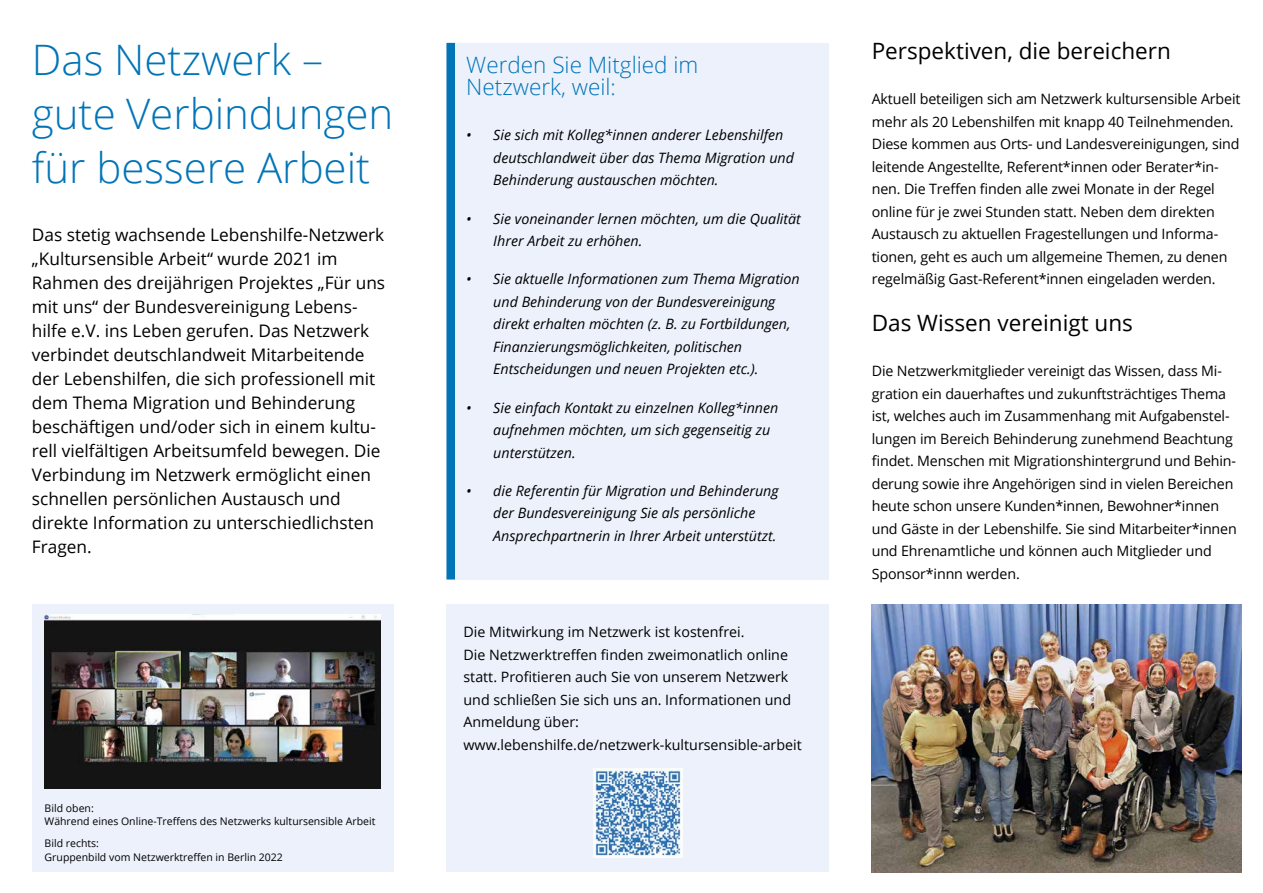
<style>
.page{position:relative;width:1263px;height:893px;background:#fff}
.page>*{position:absolute;margin:0;border:0;box-sizing:border-box;transform-origin:0 0}
.t1{font:300 42px/54px "Open Sans";color:#0074b7}
.t2{font:22.5px "Open Sans";color:#000}
.t3{font:300 22.5px/22.5px "Open Sans";color:#0074b7}
.t4{font:17.25px/24px "Open Sans";color:#000}
.t5{font:14.25px/22.5px "Open Sans";letter-spacing:-.01em;color:#000}
.t6{font:italic 14.25px/22.5px "Open Sans";color:#000}
.t7{font:10.5px/13.5px "Open Sans";color:#000}
</style>
<div class="page">
<div style="left:32px;top:604px;width:361px;height:268px;background:#ecf1fc"></div>
<div style="left:446px;top:604px;width:383px;height:268px;background:#ecf1fc"></div>
<div style="left:446px;top:43px;width:383px;height:536px;background:#ecf1fc"></div>
<div style="left:446px;top:43px;width:9px;height:536px;background:#0074b7"></div>
<img style="left:45px;top:614px;width:336px;height:174px">
<img style="left:594px;top:769px;width:88px;height:88px">
<img style="left:872px;top:604px;width:370px;height:268px">
<h1 class="t1" style="left:32px;top:31px;width:363px">Das Netzwerk – gute Verbindungen für bessere Arbeit</h1>
<p class="t4" style="left:32px;top:222px;width:355px">Das stetig wachsende Lebenshilfe-Netzwerk „Kultursensible Arbeit“ wurde 2021 im Rahmen des dreijährigen Projektes „Für uns mit uns“ der Bundesvereinigung Lebens&shy;hilfe e.V. ins Leben gerufen. Das Netzwerk verbindet deutschlandweit Mitarbeitende der Lebenshilfen, die sich professionell mit dem Thema Migration und Behinderung beschäftigen und/oder sich in einem kultu&shy;rell vielfältigen Arbeitsumfeld bewegen. Die Verbindung im Netzwerk ermöglicht einen schnellen persönlichen Austausch und direkte Information zu unterschiedlichsten Fragen.</p>
<p class="t7" style="left:45px;top:801px;width:332px">Bild oben:<br>Während eines Online-Treffens des Netzwerks kultursensible Arbeit</p>
<p class="t7" style="left:45px;top:836px;width:240px">Bild rechts:<br>Gruppenbild vom Netzwerktreffen in Berlin 2022</p>
<h2 class="t3" style="left:466px;top:53px;width:234px">Werden Sie Mitglied im<br>Netzwerk, weil:</h2>
<p class="t6" style="left:493px;top:124px;width:302px;text-indent:-27px">• Sie sich mit Kolleg*innen anderer Lebenshilfen deutschlandweit über das Thema Migration und<br>Behinderung austauschen möchten.</p>
<p class="t6" style="left:493px;top:207px;width:309px;text-indent:-27px">• Sie voneinander lernen möchten, um die Qualität<br>Ihrer Arbeit zu erhöhen.</p>
<p class="t6" style="left:493px;top:268px;width:308px;text-indent:-27px">• Sie aktuelle Informationen zum Thema Migration und Behinderung von der Bundesvereinigung direkt erhalten möchten (z. B. zu Fortbildungen, Finanzierungsmöglichkeiten, politischen Entscheidungen und neuen Projekten etc.).</p>
<p class="t6" style="left:493px;top:396px;width:287px;text-indent:-27px">• Sie einfach Kontakt zu einzelnen Kolleg*innen aufnehmen möchten, um sich gegenseitig zu unterstützen.</p>
<p class="t6" style="left:493px;top:479px;width:287px;text-indent:-27px">• die Referentin für Migration und Behinderung der Bundesvereinigung Sie als persönliche<br>Ansprechpartnerin in Ihrer Arbeit unterstützt.</p>
<p class="t5" style="left:463px;top:620px;width:340px">Die Mitwirkung im Netzwerk ist kostenfrei.<br>Die Netzwerktreffen finden zweimonatlich online statt. Profitieren auch Sie von unserem Netzwerk und schließen Sie sich uns an. Informationen und Anmeldung über: www.lebenshilfe.de/netzwerk-kultursensible-arbeit</p>
<h2 class="t2" style="left:872px;top:36px;width:301px">Perspektiven, die bereichern</h2>
<p class="t5" style="left:872px;top:88px;width:370px">Aktuell beteiligen sich am Netzwerk kultursensible Arbeit mehr als 20 Lebenshilfen mit knapp 40 Teilnehmenden.<br>Diese kommen aus Orts- und Landesvereinigungen, sind leitende Angestellte, Referent*innen oder Berater*in&shy;nen. Die Treffen finden alle zwei Monate in der Regel online für je zwei Stunden statt. Neben dem direkten Austausch zu aktuellen Fragestellungen und Informa&shy;tionen, geht es auch um allgemeine Themen, zu denen regelmäßig Gast-Referent*innen eingeladen werden.</p>
<h2 class="t2" style="left:872px;top:308px;width:263px">Das Wissen vereinigt uns</h2>
<p class="t5" style="left:872px;top:360px;width:367px">Die Netzwerkmitglieder vereinigt das Wissen, dass Mi&shy;gration ein dauerhaftes und zukunftsträchtiges Thema ist, welches auch im Zusammenhang mit Aufgabenstel&shy;lungen im Bereich Behinderung zunehmend Beachtung findet. Menschen mit Migrationshintergrund und Behin&shy;derung sowie ihre Angehörigen sind in vielen Bereichen heute schon unsere Kunden*innen, Bewohner*innen und Gäste in der Lebenshilfe. Sie sind Mitarbeiter*innen und Ehrenamtliche und können auch Mitglieder und Sponsor*innn werden.</p>
</div>
